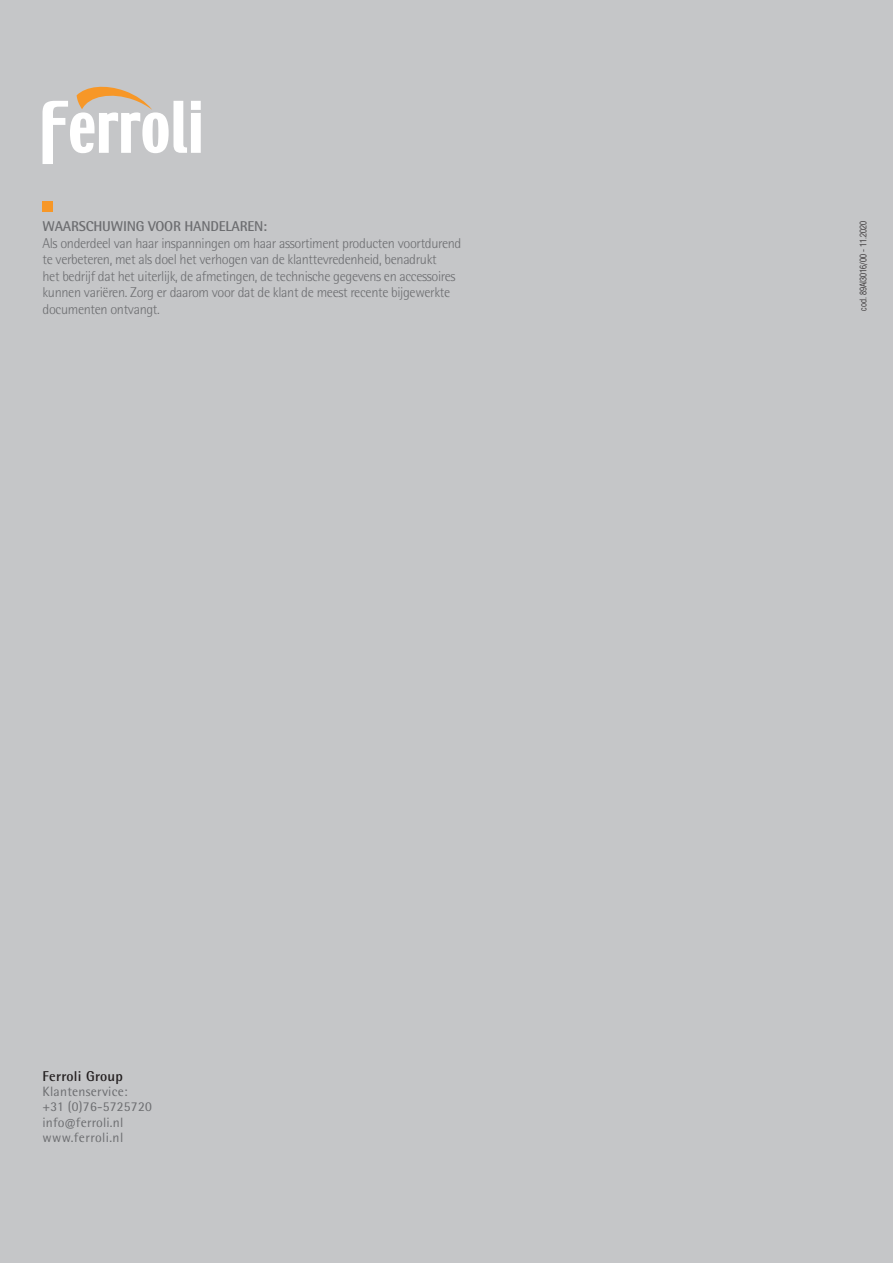
<style>
.page{position:relative;width:893px;height:1263px;background:#c5c6c8}
.page>*{position:absolute;margin:0;border:0;box-sizing:border-box;transform-origin:0 0}
.t1{font:300 14.25px/16.5px "Rotis Semi Sans Pro";letter-spacing:-.025em;color:#6c6d70}
.t2{font:700 14.25px "Rotis Semi Sans Pro";letter-spacing:-.015em;color:#6c6d70}
.t3{font:700 14.25px "Rotis Semi Sans Pro";letter-spacing:.02em;color:#231f20}
.t4{font:13.5px/15.3px "Rotis Semi Sans Pro";letter-spacing:.02em;color:#6c6d70}
.t5{font:300 condensed 9px "Helvetica LT Std";color:#231f20}
</style>
<div class="page">
<svg style="left:43px;top:86px;width:158px;height:78px"></svg>
<div style="left:43px;top:202px;width:10px;height:10px;background:#f79727"></div>
<p class="t2" style="left:43px;top:218px;width:226px">WAARSCHUWING VOOR HANDELAREN:</p>
<p class="t1" style="left:43px;top:235px;width:420px">Als onderdeel van haar inspanningen om haar assortiment producten voortdurend te verbeteren, met als doel het verhogen van de klanttevredenheid, benadrukt<br>het bedrijf dat het uiterlijk, de afmetingen, de technische gegevens en accessoires kunnen variëren. Zorg er daarom voor dat de klant de meest recente bijgewerkte documenten ontvangt.</p>
<p class="t3" style="left:43px;top:1067px;width:82px">Ferroli Group</p>
<p class="t4" style="left:43px;top:1084px;width:111px">Klantenservice: +31 (0)76-5725720 info@ferroli.nl www.ferroli.nl</p>
<p class="t5" style="left:858px;top:311px;width:91px;rotate:-90deg">cod. 89AI3016/00 - 11.2020</p>
</div>
